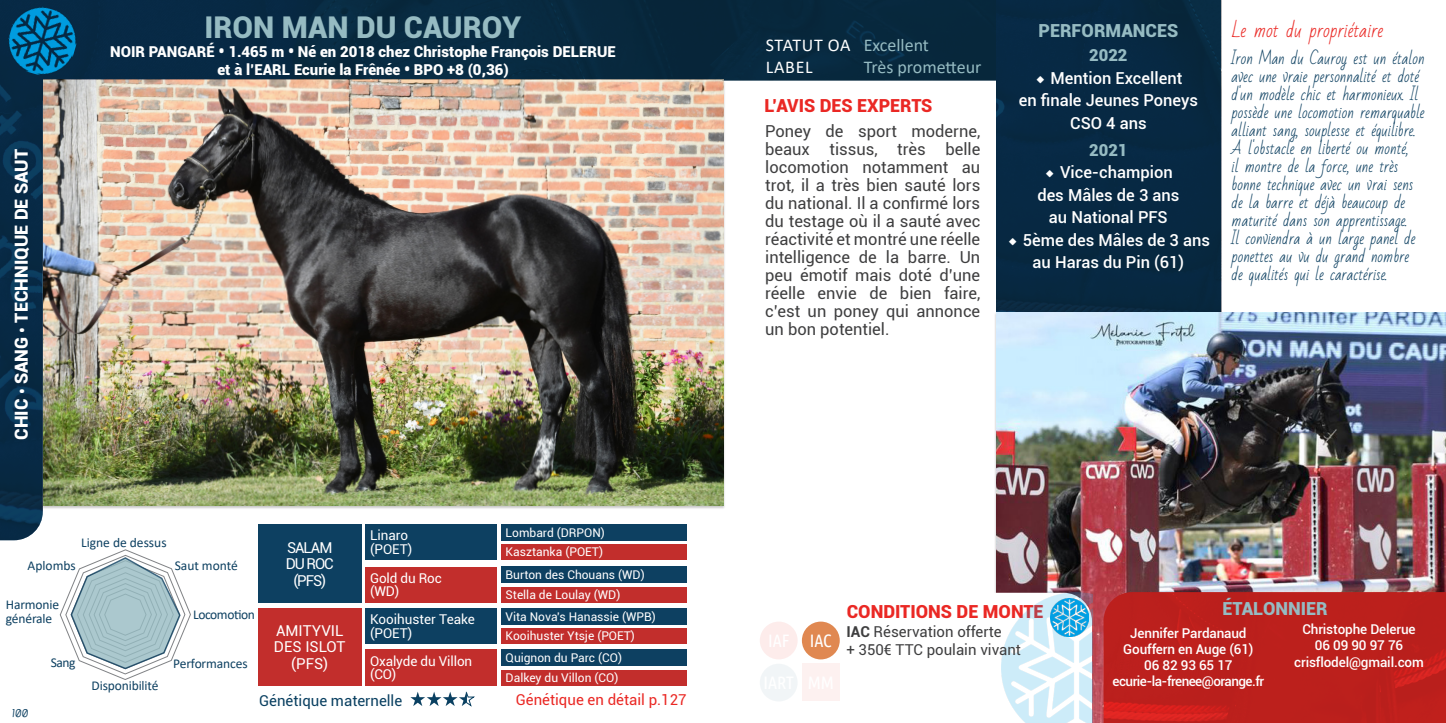
<style>
.page{position:relative;width:1446px;height:723px;background:#fff}
.page>*{position:absolute;margin:0;border:0;box-sizing:border-box;transform-origin:0 0}
.t1{font:900 30px "Roboto";color:#96bbc2}
.t2{font:900 18px "Roboto";color:#ea2824}
.t3{font:900 18px "Roboto";color:#fff}
.t4{font:18px "Calibri";color:#96bbc2}
.t5{font:900 18px "Roboto";color:#96bbc2}
.t6{font:18px "Bad Script";color:#ea2824}
.t7{font:18px "Calibri";letter-spacing:.04em;color:#fff}
.t8{font:18px "Ubuntu Condensed";color:#fff}
.t9{font:16.5px/18px "Roboto";color:#3e3e3f;text-align:justify}
.t10{font:500 16.5px/22.5px "Roboto";color:#fff;text-align:center}
.t11{font:900 16.5px "Roboto";color:#96bbc2}
.t12{font:15px/18px "Bad Script";color:#0d4061}
.t13{font:900 15px "Roboto";color:#fff}
.t14{font:15px "Roboto";color:#3e3e3f}
.t15{font:15px/16.5px "Roboto";letter-spacing:-.005em;color:#fff;text-align:center}
.t16{font:15px "Roboto";color:#ea2824}
.t17{font:15px "Roboto";color:#0a4061}
.t18{font:500 13.5px/16.2px "Roboto";letter-spacing:-.01em;color:#fff;text-align:center}
.t19{font:13.5px/13.5px "Calibri";letter-spacing:-.01em;color:#0d4061}
.t20{font:13.5px/13.5px "Roboto";letter-spacing:-.01em;color:#fff}
.t21{font:13.5px "Calibri";letter-spacing:-.03em;color:#0d4061}
.t22{font:12px "Roboto";color:#fff}
.t23{font:italic 12px "Arvin";color:#0d4061}
.s1{font-size:15px}
.s2{font-size:16.5px}
.s3{font-family:"Bungee";font-weight:400;font-size:12px}
.s4{font-weight:700}
</style>
<div class="page">
<div style="left:501px;top:608px;width:186px;height:16px;background:#0d4061"></div>
<div style="left:501px;top:628px;width:186px;height:16px;background:#c22e2c"></div>
<div style="left:258px;top:524px;width:103px;height:78px;background:#0d4061"></div>
<div style="left:366px;top:524px;width:131px;height:36px;background:#0d4061"></div>
<div style="left:366px;top:608px;width:131px;height:36px;background:#0d4061"></div>
<div style="left:501px;top:524px;width:186px;height:17px;background:#0d4061"></div>
<div style="left:501px;top:567px;width:186px;height:16px;background:#0d4061"></div>
<div style="left:501px;top:649px;width:186px;height:17px;background:#0d4061"></div>
<div style="left:258px;top:608px;width:103px;height:77px;background:#c22e2c"></div>
<div style="left:366px;top:567px;width:131px;height:35px;background:#c22e2c"></div>
<div style="left:366px;top:649px;width:131px;height:36px;background:#c22e2c"></div>
<div style="left:501px;top:544px;width:186px;height:16px;background:#c22e2c"></div>
<div style="left:501px;top:587px;width:186px;height:15px;background:#c22e2c"></div>
<div style="left:501px;top:670px;width:186px;height:15px;background:#c22e2c"></div>
<img style="left:0;top:0;width:996px;height:540px">
<svg style="left:60px;top:549px;width:131px;height:131px"></svg>
<svg style="left:410px;top:691px;width:65px;height:15px"></svg>
<img style="left:1px;top:0;width:83px;height:83px">
<svg style="left:765px;top:33px;width:457px;height:195px"></svg>
<svg style="left:814px;top:256px;width:162px;height:223px"></svg>
<svg style="left:891px;top:471px;width:103px;height:69px"></svg>
<svg style="left:954px;top:173px;width:268px;height:256px"></svg>
<div style="left:996px;top:0;width:225px;height:312px;background:#072843"></div>
<img style="left:996px;top:312px;width:450px;height:411px">
<img style="left:1103px;top:592px;width:343px;height:131px">
<svg style="left:760px;top:593px;width:241px;height:130px"></svg>
<img style="left:1001px;top:592px;width:91px;height:131px">
<div style="left:802px;top:664px;width:38px;height:37px;background:#fdf1f0"></div>
<div style="left:802px;top:621px;width:38px;height:38px;background:#e08851;border-radius:50%"></div>
<img style="left:1051px;top:599px;width:38px;height:38px">
<div style="left:760px;top:621px;width:37px;height:38px;background:#fdeceb;border-radius:50%"></div>
<div style="left:760px;top:664px;width:37px;height:37px;background:#f1f5f7;border-radius:50%"></div>
<p class="t1" style="left:204px;top:6px;width:318px">IRON MAN DU CAUROY</p>
<p class="t3" style="left:9px;top:440px;width:292px;rotate:-90deg">CHIC <span class="s1">•</span> SANG <span class="s1">•</span> TECHNIQUE DE SAUT</p>
<p class="t13" style="left:110px;top:41px;width:507px">NOIR PANGARÉ <span class="s2">•</span> 1.465 m <span class="s2">•</span> Né en 2018 chez Christophe François DELERUE</p>
<p class="t13" style="left:217px;top:59px;width:293px">et à l’EARL Ecurie la Frênée <span class="s2">•</span> BPO +8 (0,36)</p>
<p class="t20" style="left:370px;top:528px;width:40px">Linaro</p>
<p class="t20" style="left:370px;top:542px;width:44px">(POET)</p>
<p class="t19" style="left:81px;top:536px;width:87px">Ligne de dessus</p>
<p class="t15" style="left:287px;top:538px;width:47px">SALAM</p>
<p class="t15" style="left:286px;top:555px;width:50px">DU ROC</p>
<p class="t15" style="left:293px;top:571px;width:34px">(PFS)</p>
<p class="t19" style="left:175px;top:558px;width:65px">Saut monté</p>
<p class="t19" style="left:28px;top:559px;width:50px">Aplombs</p>
<p class="t20" style="left:370px;top:571px;width:73px">Gold du Roc</p>
<p class="t20" style="left:370px;top:584px;width:31px">(WD)</p>
<p class="t19" style="left:6px;top:598px;width:55px">Harmonie générale</p>
<p class="t21" style="left:193px;top:605px;width:63px">Locomotion</p>
<p class="t19" style="left:173px;top:656px;width:76px">Performances</p>
<p class="t20" style="left:370px;top:612px;width:107px">Kooihuster Teake (POET)</p>
<p class="t15" style="left:276px;top:622px;width:69px">AMITYVIL</p>
<p class="t15" style="left:274px;top:638px;width:73px">DES ISLOT (PFS)</p>
<p class="t20" style="left:370px;top:653px;width:104px">Oxalyde du Villon (CO)</p>
<p class="t19" style="left:51px;top:656px;width:26px">Sang</p>
<p class="t19" style="left:92px;top:678px;width:68px">Disponibilité</p>
<p class="t17" style="left:259px;top:690px;width:145px">Génétique maternelle</p>
<p class="t23" style="left:12px;top:705px;width:18px">100</p>
<p class="t22" style="left:506px;top:524px;width:101px">Lombard (DRPON)</p>
<p class="t22" style="left:506px;top:567px;width:141px">Burton des Chouans (WD)</p>
<p class="t22" style="left:506px;top:544px;width:99px">Kasztanka (POET)</p>
<p class="t22" style="left:506px;top:586px;width:116px">Stella de Loulay (WD)</p>
<p class="t22" style="left:506px;top:608px;width:152px">Vita Nova's Hanassie (WPB)</p>
<p class="t22" style="left:506px;top:628px;width:131px">Kooihuster Ytsje (POET)</p>
<p class="t22" style="left:506px;top:649px;width:118px">Quignon du Parc (CO)</p>
<p class="t22" style="left:506px;top:669px;width:114px">Dalkey du Villon (CO)</p>
<p class="t16" style="left:516px;top:689px;width:172px">Génétique en détail p.127</p>
<p class="t7" style="left:766px;top:33px;width:86px">STATUT OA</p>
<p class="t7" style="left:766px;top:54px;width:48px">LABEL</p>
<p class="t4" style="left:864px;top:33px;width:67px">Excellent</p>
<p class="t4" style="left:864px;top:54px;width:119px">Très prometteur</p>
<p class="t2" style="left:764px;top:93px;width:170px">L’AVIS DES EXPERTS</p>
<p class="t9" style="left:765px;top:121px;width:217px">Poney de sport moderne, beaux tissus, très belle locomotion notamment au trot, il a très bien sauté lors du national. Il a confirmé lors du testage où il a sauté avec réactivité et montré une réelle intelligence de la barre. Un peu émotif mais doté d’une réelle envie de bien faire, c’est un poney qui annonce un bon potentiel.</p>
<p class="t5" style="left:1038px;top:18px;width:141px">PERFORMANCES</p>
<p class="t11" style="left:1089px;top:44px;width:40px">2022</p>
<p class="t10" style="left:1034px;top:66px;width:149px"><span class="s3">◆</span> Mention Excellent</p>
<p class="t10" style="left:1018px;top:88px;width:181px">en finale Jeunes Poneys<br>CSO 4 ans</p>
<p class="t11" style="left:1089px;top:138px;width:40px">2021</p>
<p class="t10" style="left:1044px;top:160px;width:130px"><span class="s3">◆</span> Vice-champion</p>
<p class="t10" style="left:1037px;top:183px;width:144px">des Mâles de 3 ans</p>
<p class="t10" style="left:1049px;top:205px;width:120px">au National PFS</p>
<p class="t10" style="left:1007px;top:228px;width:205px"><span class="s3">◆</span> 5ème des Mâles de 3 ans</p>
<p class="t10" style="left:1032px;top:250px;width:153px">au Haras du Pin (61)</p>
<p class="t6" style="left:1232px;top:20px;width:153px">Le mot du propriétaire</p>
<p class="t12" style="left:1231px;top:50px;width:194px">Iron Man du Cauroy est un étalon avec une vraie personnalité et doté d'un modèle chic et harmonieux. Il possède une locomotion remarquable alliant sang, souplesse et équilibre.<br>A l'obstacle en liberté ou monté,<br>il montre de la force, une très bonne technique avec un vrai sens de la barre et déjà beaucoup de maturité dans son apprentissage.<br>Il conviendra à un large panel de ponettes au vu du grand nombre<br>de qualités qui le caractérise.</p>
<p class="t8" style="left:768px;top:630px;width:65px">IAF IAC</p>
<p class="t2" style="left:847px;top:598px;width:198px">CONDITIONS DE MONTE</p>
<p class="t14" style="left:846px;top:621px;width:157px"><span class="s4">IAC</span> Réservation offerte</p>
<p class="t14" style="left:846px;top:639px;width:176px">+ 350€ TTC poulain vivant</p>
<p class="t5" style="left:1222px;top:595px;width:107px">ÉTALONNIER</p>
<p class="t18" style="left:1112px;top:624px;width:153px">Jennifer Pardanaud<br>Gouffern en Auge (61)<br>06 82 93 65 17 ecurie-la-frenee@orange.fr</p>
<p class="t18" style="left:1302px;top:621px;width:115px">Christophe Delerue</p>
<p class="t18" style="left:1315px;top:637px;width:90px">06 09 90 97 76</p>
<p class="t18" style="left:1294px;top:653px;width:131px">crisflodel@gmail.com</p>
</div>
